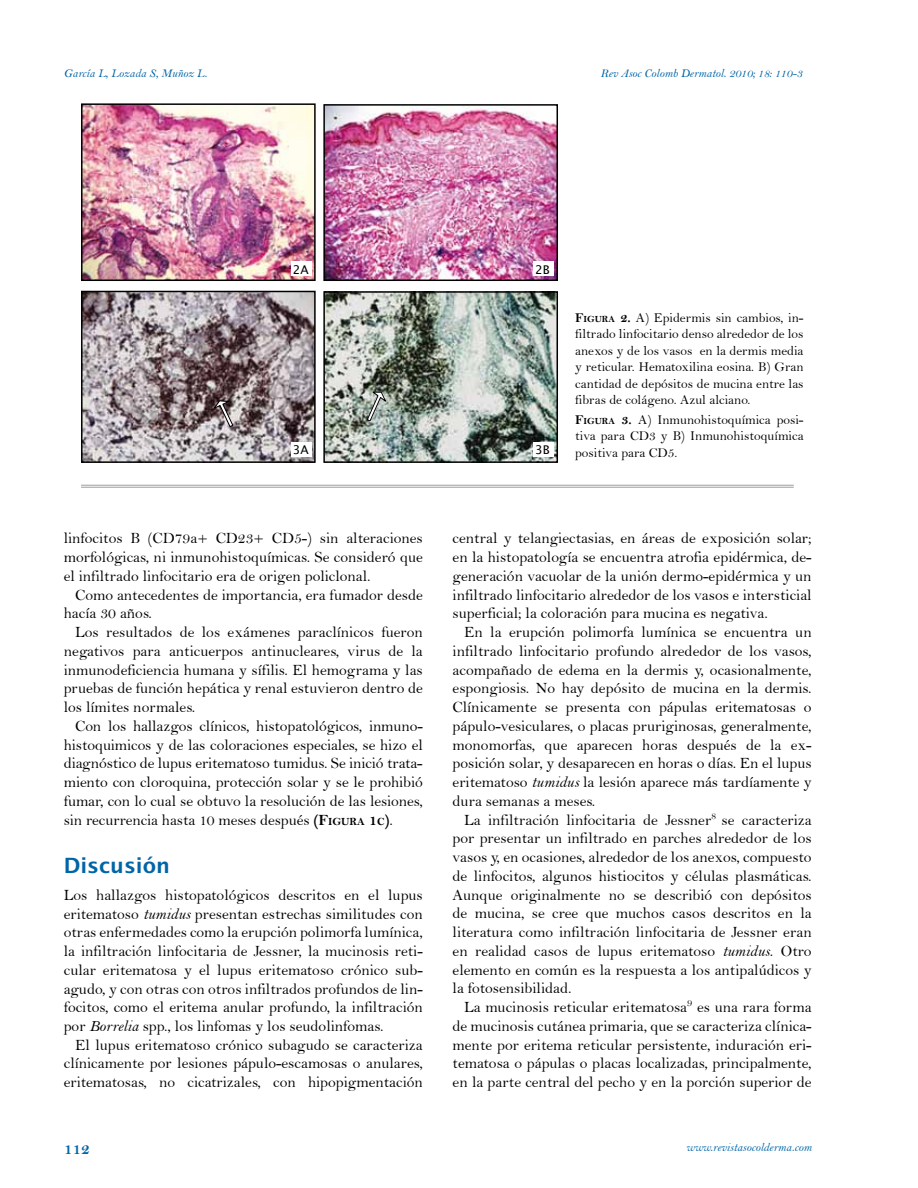
<style>
.page{position:relative;width:918px;height:1188px;background:#fff}
.page>*{position:absolute;margin:0;border:0;box-sizing:border-box;transform-origin:0 0}
.t1{font:700 21px "Lucida Grande";color:#0065a6}
.t2{font:16.5px "Bell MT Bold";color:#0065a6}
.t3{font:15.75px/18.8px "Bell";color:#000;text-align:justify}
.t4{font:13.5px/16.5px "Bell";color:#000;text-align:justify}
.t5{font:12px "Bell MT Italic";color:#0065a6}
.t6{font:12px "Lucida Grande";color:#000}
.s1{font-family:"Bell MT Bold"}
.s2{font-family:"Bell MT Bold";font-size:9.45px}
.s3{font-family:"Bell MT Bold";font-size:10.95px}
.s4{font-family:"Bell MT Italic"}
</style>
<div class="page">
<img style="left:84px;top:106px;width:229px;height:172px">
<div style="left:81px;top:103px;width:235px;height:178px;border:2px solid #000"></div>
<img style="left:84px;top:294px;width:229px;height:166px">
<div style="left:81px;top:291px;width:235px;height:172px;border:2px solid #000"></div>
<img style="left:326px;top:294px;width:229px;height:166px">
<div style="left:323px;top:291px;width:235px;height:172px;border:2px solid #000"></div>
<img style="left:326px;top:107px;width:229px;height:171px">
<div style="left:323px;top:104px;width:235px;height:177px;border:2px solid #000"></div>
<hr style="left:81px;top:485px;width:713px;height:1px;background:#9c9e9f">
<hr style="left:81px;top:487px;width:713px;height:1px;background:#9c9e9f">
<div style="left:291px;top:262px;width:21px;height:14px;background:#fff"></div>
<div style="left:291px;top:442px;width:21px;height:15px;background:#fff"></div>
<div style="left:534px;top:262px;width:20px;height:14px;background:#fff"></div>
<div style="left:534px;top:442px;width:20px;height:15px;background:#fff"></div>
<svg style="left:367px;top:391px;width:20px;height:29px"></svg>
<svg style="left:213px;top:400px;width:21px;height:28px"></svg>
<p class="t5" style="left:64px;top:66px;width:145px">García L, Lozada S, Muñoz L.</p>
<p class="t5" style="left:600px;top:66px;width:204px">Rev Asoc Colomb Dermatol. 2010; 18: 110-3</p>
<p class="t6" style="left:293px;top:262px;width:17px">2A</p>
<p class="t6" style="left:535px;top:262px;width:16px">2B</p>
<p class="t6" style="left:293px;top:443px;width:17px">3A</p>
<p class="t6" style="left:535px;top:443px;width:16px">3B</p>
<p class="t4" style="left:575px;top:309px;width:230px"><span class="s1">F</span><span class="s2">IGURA</span> <span class="s1">2.</span> A) Epidermis sin cambios, in&shy;filtrado linfocitario denso alrededor de los anexos y de los vasos en la dermis media y reticular. Hematoxilina eosina. B) Gran cantidad de depósitos de mucina entre las fibras de colágeno. Azul alciano.</p>
<p class="t4" style="left:575px;top:411px;width:230px"><span class="s1">F</span><span class="s2">IGURA</span> <span class="s1">3.</span> A) Inmunohistoquímica posi&shy;tiva para CD3 y B) Inmunohistoquímica positiva para CD5.</p>
<p class="t3" style="left:64px;top:529px;width:361px">linfocitos B (CD79a+ CD23+ CD5-) sin alteraciones morfológicas, ni inmunohistoquímicas. Se consideró que el infiltrado linfocitario era de origen policlonal.</p>
<p class="t3" style="left:64px;top:585px;width:361px;text-indent:11px">Como antecedentes de importancia, era fumador desde hacía 30 años.</p>
<p class="t3" style="left:64px;top:623px;width:361px;text-indent:11px">Los resultados de los exámenes paraclínicos fueron negativos para anticuerpos antinucleares, virus de la inmunodeficiencia humana y sífilis. El hemograma y las pruebas de función hepática y renal estuvieron dentro de los límites normales.</p>
<p class="t3" style="left:64px;top:716px;width:361px;text-indent:11px">Con los hallazgos clínicos, histopatológicos, inmuno&shy;histoquimicos y de las coloraciones especiales, se hizo el diagnóstico de lupus eritematoso tumidus. Se inició trata&shy;miento con cloroquina, protección solar y se le prohibió fumar, con lo cual se obtuvo la resolución de las lesiones, sin recurrencia hasta 10 meses después <span class="s1">(F</span><span class="s3">IGURA</span> <span class="s1">1</span><span class="s3">C</span><span class="s1">)</span>.</p>
<h1 class="t1" style="left:64px;top:852px;width:108px">Discusión</h1>
<p class="t3" style="left:64px;top:885px;width:361px">Los hallazgos histopatológicos descritos en el lupus eritematoso <span class="s4">tumidus</span> presentan estrechas similitudes con otras enfermedades como la erupción polimorfa lumínica, la infiltración linfocitaria de Jessner, la mucinosis reti&shy;cular eritematosa y el lupus eritematoso crónico sub&shy;agudo, y con otras con otros infiltrados profundos de lin&shy;focitos, como el eritema anular profundo, la infiltración por <span class="s4">Borrelia</span> spp., los linfomas y los seudolinfomas.</p>
<p class="t3" style="left:64px;top:1035px;width:361px;text-indent:11px">El lupus eritematoso crónico subagudo se caracteriza clínicamente por lesiones pápulo-escamosas o anulares, eritematosas, no cicatrizales, con hipopigmentación</p>
<p class="t3" style="left:453px;top:529px;width:361px">central y telangiectasias, en áreas de exposición solar; en la histopatología se encuentra atrofia epidérmica, de&shy;generación vacuolar de la unión dermo-epidérmica y un infiltrado linfocitario alrededor de los vasos e intersticial superficial; la coloración para mucina es negativa.</p>
<p class="t3" style="left:453px;top:623px;width:361px;text-indent:11px">En la erupción polimorfa lumínica se encuentra un infiltrado linfocitario profundo alrededor de los vasos, acompañado de edema en la dermis y, ocasionalmente, espongiosis. No hay depósito de mucina en la dermis.<br>Clínicamente se presenta con pápulas eritematosas o pápulo-vesiculares, o placas pruriginosas, generalmente, monomorfas, que aparecen horas después de la ex&shy;posición solar, y desaparecen en horas o días. En el lupus eritematoso <span class="s4">tumidus</span> la lesión aparece más tardíamente y dura semanas a meses.</p>
<p class="t3" style="left:453px;top:810px;width:361px;text-indent:11px">La infiltración linfocitaria de Jessner<sup>8</sup> se caracteriza por presentar un infiltrado en parches alrededor de los vasos y, en ocasiones, alrededor de los anexos, compuesto de linfocitos, algunos histiocitos y células plasmáticas.<br>Aunque originalmente no se describió con depósitos de mucina, se cree que muchos casos descritos en la literatura como infiltración linfocitaria de Jessner eran en realidad casos de lupus eritematoso <span class="s4">tumidus</span>. Otro elemento en común es la respuesta a los antipalúdicos y la fotosensibilidad.</p>
<p class="t3" style="left:453px;top:998px;width:361px;text-indent:11px">La mucinosis reticular eritematosa<sup>9</sup> es una rara forma de mucinosis cutánea primaria, que se caracteriza clínica&shy;mente por eritema reticular persistente, induración eri&shy;tematosa o pápulas o placas localizadas, principalmente, en la parte central del pecho y en la porción superior de</p>
<p class="t2" style="left:64px;top:1138px;width:28px">112</p>
<p class="t5" style="left:686px;top:1140px;width:127px">www.revistasocolderma.com</p>
</div>
